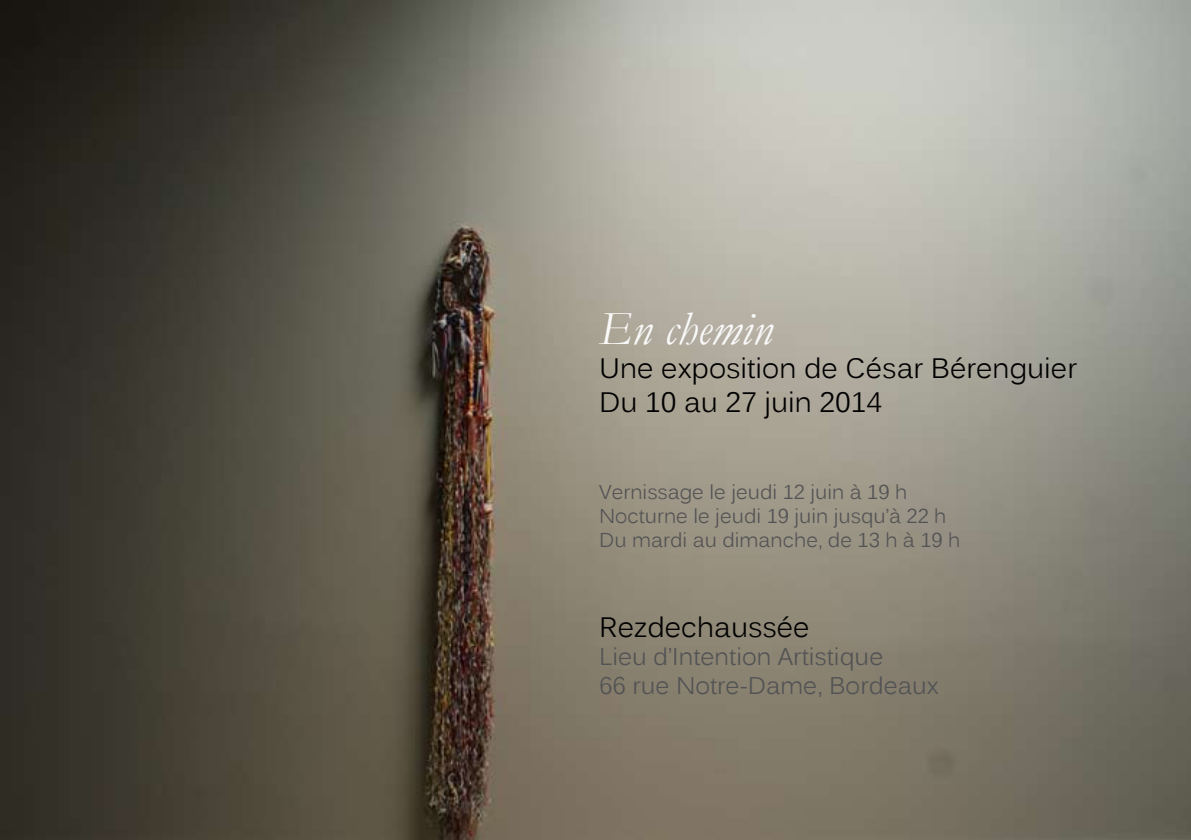
<style>
.page{position:relative;width:1191px;height:840px;background:#fff}
.page>*{position:absolute;margin:0;border:0;box-sizing:border-box;transform-origin:0 0}
.t1{font:italic 48px "Garamond";color:#f9f9f9}
.t2{font:28px/33.6px "Kalinga";color:#000}
.t3{font:24px/28.8px "Kalinga";color:#535355}
.t4{font:20px/24px "Kalinga";color:#535355}
</style>
<div class="page">
<img style="left:0;top:0;width:1191px;height:839px">
<h1 class="t1" style="left:599px;top:296px;width:176px">En chemin</h1>
<h2 class="t2" style="left:599px;top:352px;width:479px">Une exposition de César Bérenguier<br>Du 10 au 27 juin 2014</h2>
<p class="t4" style="left:599px;top:480px;width:363px">Vernissage le jeudi 12 juin à 19 h<br>Nocturne le jeudi 19 juin jusqu’à 22 h<br>Du mardi au dimanche, de 13 h à 19 h</p>
<h2 class="t2" style="left:599px;top:610px;width:212px">Rezdechaussée</h2>
<p class="t3" style="left:599px;top:642px;width:341px">Lieu d’Intention Artistique<br>66 rue Notre-Dame, Bordeaux</p>
</div>
